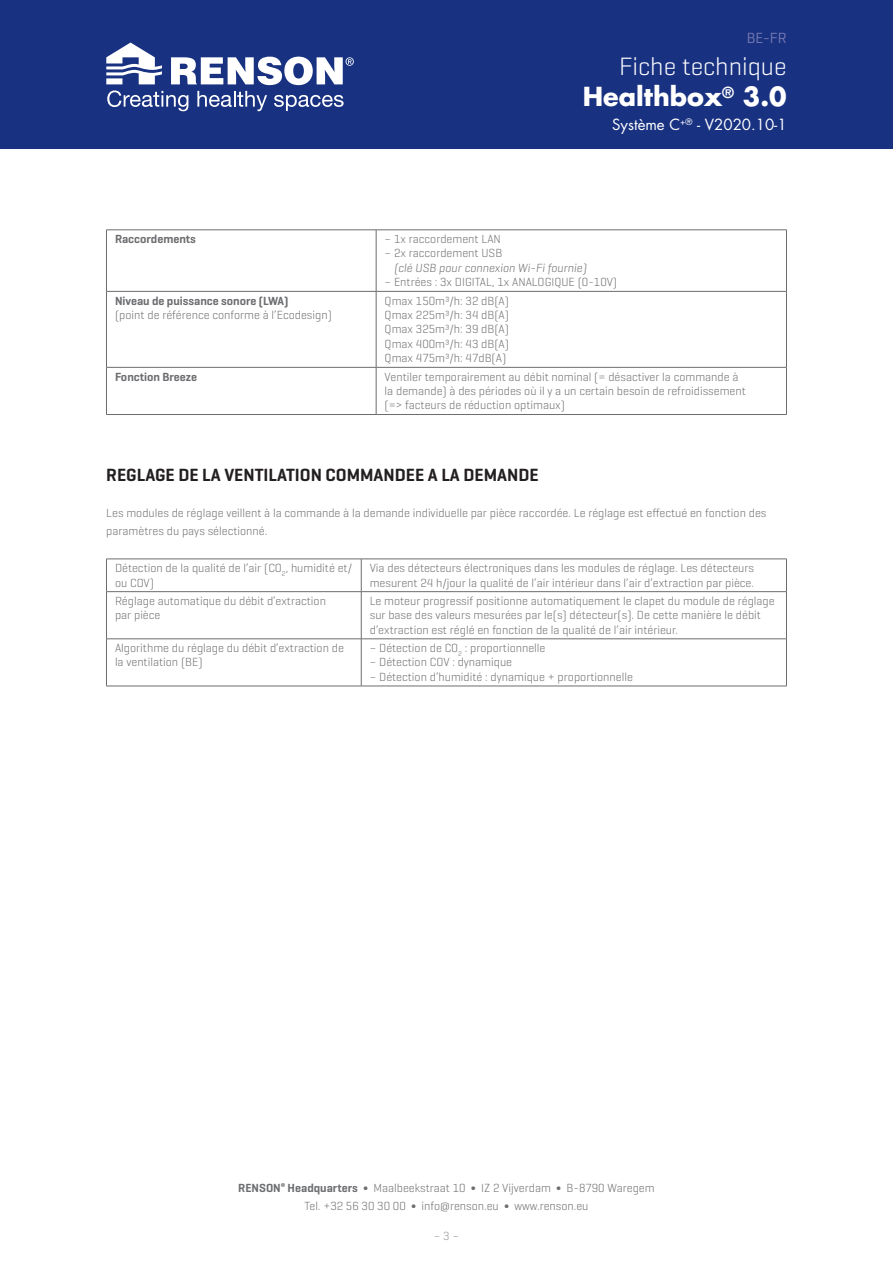
<style>
.page{position:relative;width:893px;height:1263px;background:#fff}
.page>*{position:absolute;margin:0;border:0;box-sizing:border-box;transform-origin:0 0}
.t1{font:300 25.5px "Geogrotesque";color:#fff}
.t2{font:700 25.5px "Futura Std";color:#fff}
.Titel_Paragraaf{font:600 18px "Geogrotesque";color:#231f20}
.t3{font:15px "Futura Std";color:#fff}
.t4{font:15px "Geogrotesque";color:#7a7cb2}
.Tabeltekst{font:300 12px/14.4px "Geogrotesque";color:#6c6d70}
.Text_Body{font:300 12px/18px "Geogrotesque";color:#6c6d70}
.Tabeltekst-2{font:600 12px "Geogrotesque";color:#6c6d70}
.Text_Body-2{font:italic 300 12px/14.4px "Geogrotesque";color:#6c6d70}
.t5{font:300 12px "Geogrotesque";color:#939598}
.s1{font-style:normal}
.s2{font-weight:600}
</style>
<div class="page">
<div style="left:0;top:0;width:893px;height:149px;background:#183181"></div>
<svg style="left:106px;top:43px;width:248px;height:68px"></svg>
<hr style="left:106px;top:230px;width:270px;height:1px;background:#6c6d70">
<hr style="left:106px;top:230px;width:1px;height:61px;background:#6c6d70">
<hr style="left:376px;top:230px;width:411px;height:1px;background:#6c6d70">
<hr style="left:376px;top:230px;width:1px;height:61px;background:#6c6d70">
<hr style="left:786px;top:230px;width:1px;height:61px;background:#6c6d70">
<hr style="left:106px;top:291px;width:270px;height:1px;background:#6c6d70">
<hr style="left:106px;top:292px;width:1px;height:75px;background:#6c6d70">
<hr style="left:376px;top:291px;width:411px;height:1px;background:#6c6d70">
<hr style="left:376px;top:292px;width:1px;height:75px;background:#6c6d70">
<hr style="left:786px;top:292px;width:1px;height:75px;background:#6c6d70">
<hr style="left:106px;top:367px;width:270px;height:1px;background:#6c6d70">
<hr style="left:106px;top:367px;width:1px;height:47px;background:#6c6d70">
<hr style="left:376px;top:367px;width:411px;height:1px;background:#6c6d70">
<hr style="left:376px;top:367px;width:1px;height:47px;background:#6c6d70">
<hr style="left:786px;top:367px;width:1px;height:47px;background:#6c6d70">
<hr style="left:106px;top:414px;width:270px;height:1px;background:#6c6d70">
<hr style="left:376px;top:414px;width:411px;height:1px;background:#6c6d70">
<hr style="left:106px;top:559px;width:255px;height:1px;background:#6c6d70">
<hr style="left:106px;top:559px;width:1px;height:32px;background:#6c6d70">
<hr style="left:361px;top:559px;width:426px;height:1px;background:#6c6d70">
<hr style="left:361px;top:559px;width:1px;height:32px;background:#6c6d70">
<hr style="left:786px;top:559px;width:1px;height:32px;background:#6c6d70">
<hr style="left:106px;top:591px;width:255px;height:1px;background:#6c6d70">
<hr style="left:106px;top:592px;width:1px;height:47px;background:#6c6d70">
<hr style="left:361px;top:591px;width:426px;height:1px;background:#6c6d70">
<hr style="left:361px;top:592px;width:1px;height:47px;background:#6c6d70">
<hr style="left:786px;top:592px;width:1px;height:47px;background:#6c6d70">
<hr style="left:106px;top:638px;width:255px;height:1px;background:#6c6d70">
<hr style="left:106px;top:639px;width:1px;height:47px;background:#6c6d70">
<hr style="left:361px;top:638px;width:426px;height:1px;background:#6c6d70">
<hr style="left:361px;top:639px;width:1px;height:47px;background:#6c6d70">
<hr style="left:786px;top:639px;width:1px;height:47px;background:#6c6d70">
<hr style="left:106px;top:686px;width:255px;height:1px;background:#6c6d70">
<hr style="left:361px;top:686px;width:426px;height:1px;background:#6c6d70">
<p class="t4" style="left:747px;top:29px;width:41px">BE-FR</p>
<h1 class="t1" style="left:619px;top:50px;width:169px">Fiche technique</h1>
<h1 class="t2" style="left:583px;top:80px;width:205px">Healthbox<sup>®</sup> 3.0</h1>
<p class="t3" style="left:612px;top:115px;width:176px">Système C<sup>+®</sup> - V2020.10-1</p>
<p class="Tabeltekst-2" style="left:115px;top:231px;width:82px">Raccordements</p>
<p class="Text_Body" style="left:385px;top:230px;width:118px">– 1x raccordement LAN</p>
<p class="Text_Body-2" style="left:394px;top:246px;width:194px;text-indent:-9px"><span class="s1">– 2x raccordement USB<br></span>(clé USB pour connexion Wi-Fi fournie)</p>
<p class="Text_Body" style="left:385px;top:273px;width:234px">– Entrées : 3x DIGITAL, 1x ANALOGIQUE (0-10V)</p>
<p class="Tabeltekst-2" style="left:115px;top:293px;width:175px">Niveau de puissance sonore (LWA)</p>
<p class="Tabeltekst" style="left:115px;top:307px;width:218px">(point de référence conforme à l’Ecodesign)</p>
<p class="Tabeltekst" style="left:385px;top:293px;width:126px">Qmax 150m³/h: 32 dB(A)</p>
<p class="Tabeltekst" style="left:385px;top:307px;width:126px">Qmax 225m³/h: 34 dB(A)</p>
<p class="Tabeltekst" style="left:385px;top:322px;width:126px">Qmax 325m³/h: 39 dB(A)</p>
<p class="Tabeltekst" style="left:385px;top:336px;width:126px">Qmax 400m³/h: 43 dB(A)</p>
<p class="Tabeltekst" style="left:385px;top:351px;width:123px">Qmax 475m³/h: 47dB(A)</p>
<p class="Tabeltekst-2" style="left:115px;top:369px;width:84px">Fonction Breeze</p>
<p class="Tabeltekst" style="left:385px;top:369px;width:363px">Ventiler temporairement au débit nominal (= désactiver la commande à la demande) à des périodes où il y a un certain besoin de refroidissement (=&gt; facteurs de réduction optimaux)</p>
<p class="Titel_Paragraaf" style="left:106px;top:463px;width:434px">REGLAGE DE LA VENTILATION COMMANDEE A LA DEMANDE</p>
<p class="Text_Body" style="left:106px;top:503px;width:662px">Les modules de réglage veillent à la commande à la demande individuelle par pièce raccordée. Le réglage est effectué en fonction des paramètres du pays sélectionné.</p>
<p class="Tabeltekst" style="left:115px;top:560px;width:239px">Détection de la qualité de l’air (CO<sub>2</sub>, humidité et/ ou COV)</p>
<p class="Tabeltekst" style="left:370px;top:560px;width:386px">Via des détecteurs électroniques dans les modules de réglage. Les détecteurs mesurent 24 h/jour la qualité de l’air intérieur dans l’air d’extraction par pièce.</p>
<p class="Tabeltekst" style="left:115px;top:593px;width:213px">Réglage automatique du débit d’extraction par pièce</p>
<p class="Tabeltekst" style="left:370px;top:593px;width:406px">Le moteur progressif positionne automatiquement le clapet du module de réglage sur base des valeurs mesurées par le(s) détecteur(s). De cette manière le débit d’extraction est réglé en fonction de la qualité de l’air intérieur.</p>
<p class="Tabeltekst" style="left:115px;top:640px;width:230px">Algorithme du réglage du débit d’extraction de la ventilation (BE)</p>
<p class="Tabeltekst" style="left:370px;top:640px;width:177px">– Détection de CO<sub>2</sub> : proportionnelle</p>
<p class="Tabeltekst" style="left:370px;top:655px;width:144px">– Détection COV : dynamique</p>
<p class="Tabeltekst" style="left:370px;top:669px;width:265px">– Détection d’humidité : dynamique + proportionnelle</p>
<p class="Tabeltekst" style="left:238px;top:1179px;width:418px;line-height:18px;text-align:center"><span class="s2">RENSON</span><sup>®</sup> <span class="s2">Headquarters</span> ∫ Maalbeekstraat 10 ∫ IZ 2 Vijverdam ∫ B-8790 Waregem<br>Tel. +32 56 30 30 00 ∫ info@renson.eu ∫ www.renson.eu</p>
<p class="t5" style="left:434px;top:1228px;width:27px">– 3 –</p>
</div>
